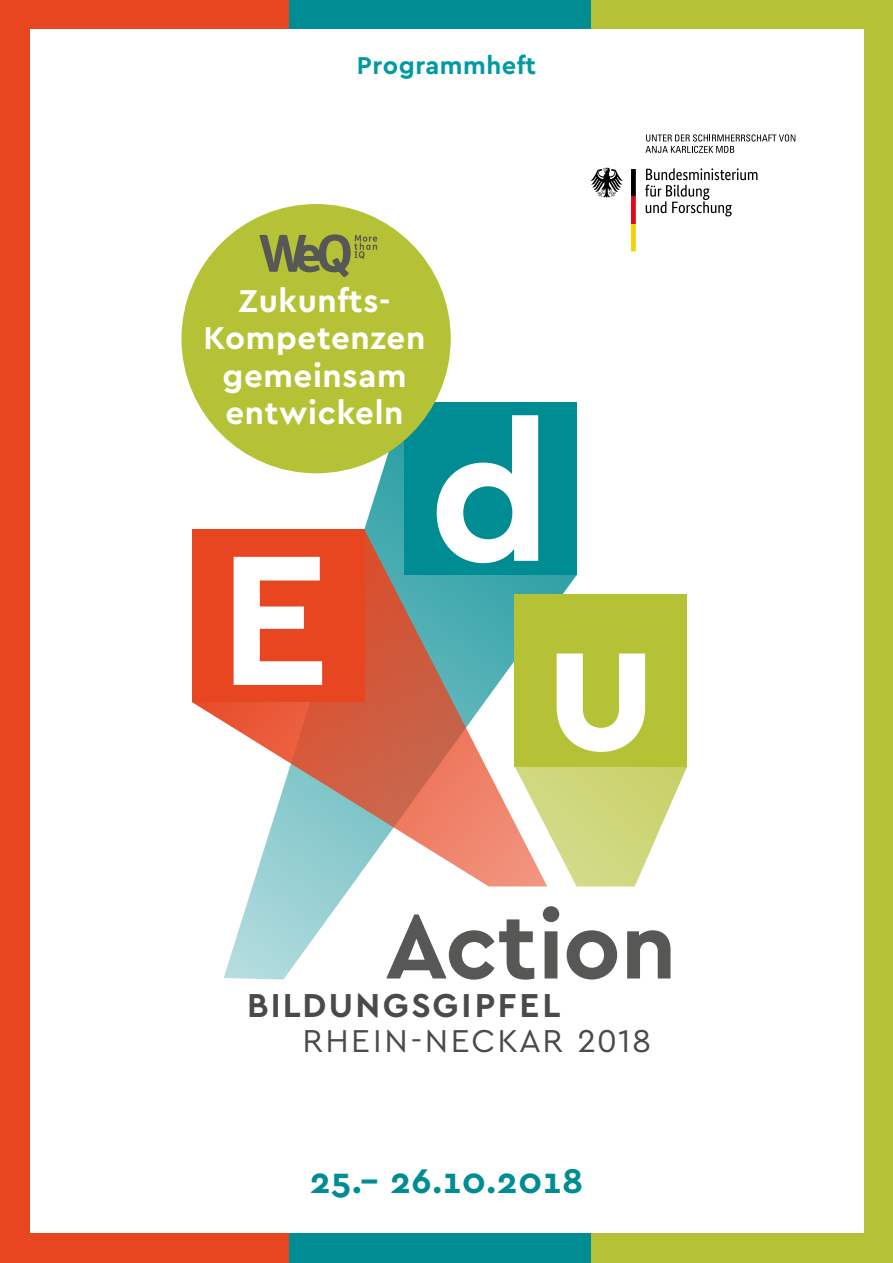
<style>
.page{position:relative;width:893px;height:1263px;background:#fff}
.page>*{position:absolute;margin:0;border:0;box-sizing:border-box;transform-origin:0 0}
.t1{font:700 194.1px/156.4px "Cera PRO";color:#fff;text-align:center}
.t2{font:700 95.25px "Cera PRO";color:#575756}
.t3{font:700 35.85px "Cera PRO";color:#008c93}
.t4{font:700 34.8px "Cera PRO";letter-spacing:.07em;color:#4a4a49}
.t5{font:33.15px "Cera PRO";letter-spacing:.06em;color:#4a4a49}
.t6{font:700 33px/37.2px "Cera PRO";letter-spacing:.02em;color:#fff;text-align:center}
.t7{font:700 25.5px "Cera PRO";letter-spacing:.02em;color:#009ba2}
</style>
<div class="page">
<div style="left:0;top:0;width:289px;height:1263px;background:#e84621"></div>
<div style="left:289px;top:0;width:302px;height:1263px;background:#008c93"></div>
<div style="left:591px;top:0;width:302px;height:1263px;background:#b6c236"></div>
<div style="left:30px;top:30px;width:833px;height:1203px;background:#fff"></div>
<svg style="left:224px;top:437px;width:353px;height:542px"></svg>
<svg style="left:192px;top:530px;width:355px;height:356px"></svg>
<div style="left:404px;top:402px;width:173px;height:173px;background:#008c93"></div>
<div style="left:192px;top:530px;width:172px;height:172px;background:#e84621"></div>
<svg style="left:515px;top:766px;width:172px;height:120px"></svg>
<div style="left:515px;top:594px;width:172px;height:172px;background:#b6c236"></div>
<div style="left:181px;top:204px;width:270px;height:269px;background:#b6c236;border-radius:50%"></div>
<svg style="left:259px;top:234px;width:118px;height:43px"></svg>
<svg style="left:645px;top:168px;width:112px;height:48px"></svg>
<svg style="left:591px;top:168px;width:32px;height:30px"></svg>
<svg style="left:631px;top:169px;width:5px;height:82px"></svg>
<svg style="left:645px;top:134px;width:150px;height:19px"></svg>
<p class="t7" style="left:357px;top:49px;width:181px">Programmheft</p>
<p class="t6" style="left:204px;top:281px;width:223px">Zukunfts-<br>Kompetenzen gemeinsam entwickeln</p>
<h1 class="t1" style="left:219px;top:409px;width:440px">d<br>E u</h1>
<h2 class="t2" style="left:385px;top:883px;width:293px">Action</h2>
<p class="t4" style="left:247px;top:982px;width:315px">BILDUNGSGIPFEL</p>
<p class="t5" style="left:303px;top:1019px;width:350px">RHEIN-NECKAR 2018</p>
<p class="t3" style="left:310px;top:1157px;width:275px">25.– 26.10.2018</p>
</div>
